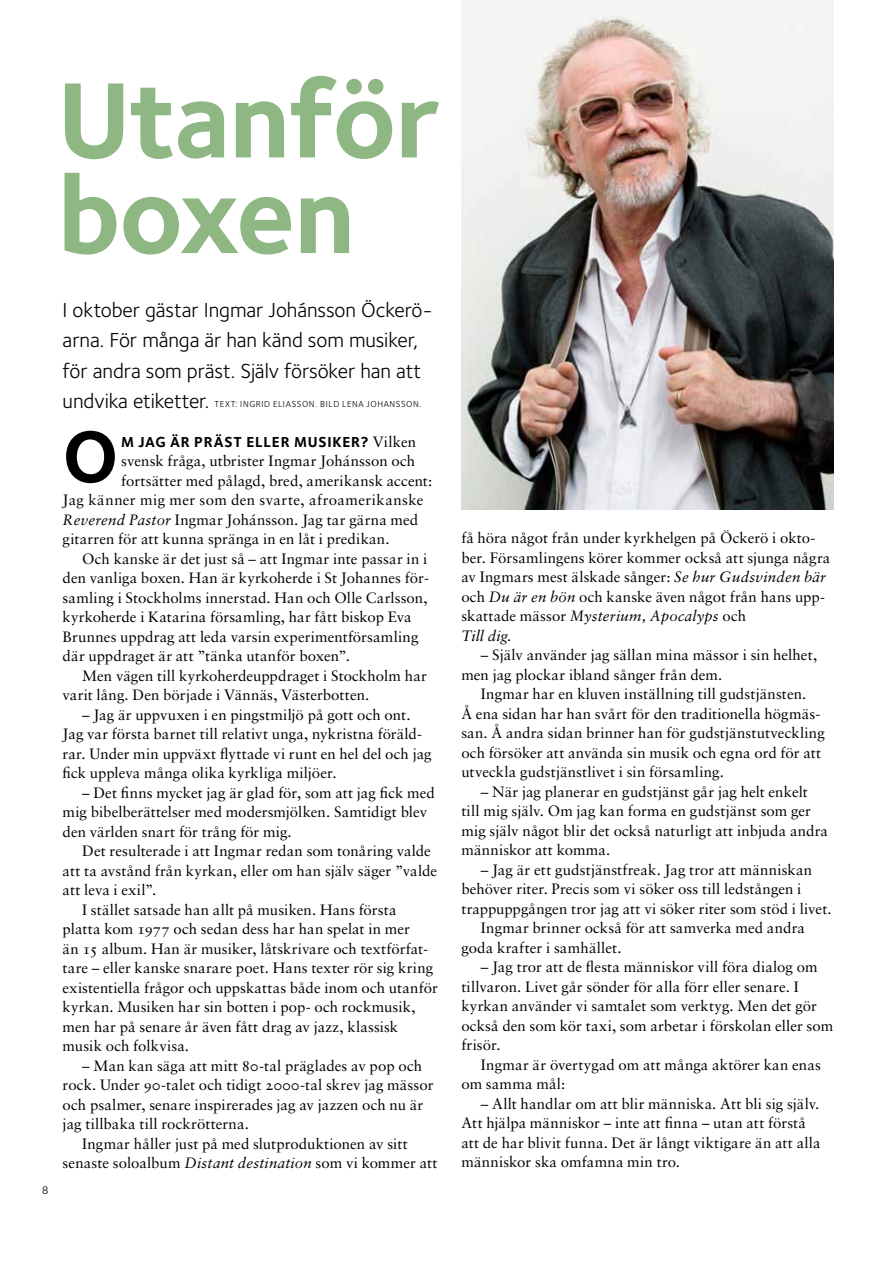
<style>
.page{position:relative;width:893px;height:1263px;background:#fff}
.page>*{position:absolute;margin:0;border:0;box-sizing:border-box;transform-origin:0 0}
.t1{font:700 110.85px/95.6px "Foundry Sterling";letter-spacing:-.025em;color:#8eb784}
.t2{font:75px "Foundry Sterling Bold OSF";color:#000}
.t3{font:21px/30px "Foundry Sterling Book OSF";letter-spacing:-.005em;color:#000}
.t4{font:15px/19.5px "Sabon LT Std";letter-spacing:.005em;color:#000}
.t5{font:15px "Sabon LT Std";letter-spacing:.025em;color:#000}
.t6{font:700 15px "Foundry Sterling";letter-spacing:.06em;color:#000}
.t7{font:12px "Foundry Sterling Book OSF";color:#000}
.t8{font:9px "Foundry Sterling Book OSF";letter-spacing:.07em;color:#000}
.s1{font-family:"Sabon LT Std";font-weight:400}
.s2{font-style:italic}
</style>
<div class="page">
<img style="left:461px;top:0;width:372px;height:510px">
<h1 class="t1" style="left:58px;top:69px;width:384px">UTANFÖR<br>BOXEN</h1>
<p class="t7" style="left:42px;top:1181px;width:8px">8</p>
<h3 class="t3" style="left:63px;top:295px;width:372px">I oktober gästar I ngmar Johánsson Öckerö&shy;arna. För många är han känd som musiker, för andra som präst. Själv försöker han att undvika etiketter.</h3>
<p class="t8" style="left:214px;top:398px;width:209px">Text: I ngrid Eliasson. Bild Lena Johansson.</p>
<p class="t6" style="left:121px;top:431px;width:296px">M JAG ÄR PRÄST ELLER MUSIKER? <span class="s1">Vilken</span></p>
<p class="t4" style="left:121px;top:451px;width:295px">svensk fråga, utbrister Ingmar Johánsson och</p>
<p class="t4" style="left:121px;top:470px;width:313px">fortsätter med pålagd, bred, amerikansk accent:</p>
<p class="t5" style="left:63px;top:491px;width:362px">Jag känner mig mer som den svarte, afroamerikanske</p>
<p class="t4" style="left:63px;top:509px;width:357px"><span class="s2">Reverend Pastor</span> Ingmar Johánsson. Jag tar gärna med</p>
<p class="t4" style="left:63px;top:529px;width:328px">gitarren för att kunna spränga in en låt i predikan.</p>
<p class="t4" style="left:82px;top:548px;width:347px">Och kanske är det just så – att Ingmar inte passar in i</p>
<p class="t4" style="left:63px;top:568px;width:368px">den vanliga boxen. Han är kyrkoherde i St Johannes för-</p>
<p class="t4" style="left:63px;top:587px;width:367px">samling i Stockholms innerstad. Han och Olle Carlsson,</p>
<p class="t4" style="left:63px;top:607px;width:351px">kyrkoherde i Katarina församling, har fått biskop Eva</p>
<p class="t4" style="left:63px;top:626px;width:357px">Brunnes uppdrag att leda varsin experimentförsamling</p>
<p class="t4" style="left:63px;top:646px;width:289px">där uppdraget är att ”tänka utanför boxen”.</p>
<p class="t4" style="left:82px;top:665px;width:346px">Men vägen till kyrkoherdeuppdraget i Stockholm har</p>
<p class="t4" style="left:63px;top:685px;width:308px">varit lång. Den började i Vännäs, Västerbotten.</p>
<p class="t4" style="left:63px;top:704px;width:371px;text-indent:20px">– Jag är uppvuxen i en pingstmiljö på gott och ont.<br>Jag var första barnet till relativt unga, nykristna föräld&shy;rar. Under min uppväxt flyttade vi runt en hel del och jag fick uppleva många olika kyrkliga miljöer.</p>
<p class="t4" style="left:63px;top:782px;width:374px;text-indent:20px">– Det finns mycket jag är glad för, som att jag fick med mig bibelberättelser med modersmjölken. Samtidigt blev den världen snart för trång för mig.</p>
<p class="t4" style="left:82px;top:841px;width:350px">Det resulterade i att Ingmar redan som tonåring valde</p>
<p class="t4" style="left:63px;top:860px;width:376px">att ta avstånd från kyrkan, eller om han själv säger ”valde</p>
<p class="t4" style="left:63px;top:880px;width:95px">att leva i exil”.</p>
<p class="t4" style="left:82px;top:899px;width:316px">I stället satsade han allt på musiken. Hans första</p>
<p class="t4" style="left:63px;top:919px;width:349px">platta kom 1977 och sedan dess har han spelat in mer</p>
<p class="t4" style="left:63px;top:938px;width:367px">än 15 album. Han är musiker, låtskrivare och textförfat-</p>
<p class="t4" style="left:63px;top:958px;width:372px">tare – eller kanske snarare poet. Hans texter rör sig kring</p>
<p class="t4" style="left:63px;top:977px;width:377px">existentiella frågor och uppskattas både inom och utanför</p>
<p class="t4" style="left:63px;top:997px;width:354px">kyrkan. Musiken har sin botten i pop- och rockmusik,</p>
<p class="t4" style="left:63px;top:1016px;width:337px">men har på senare år även fått drag av jazz, klassisk</p>
<p class="t4" style="left:63px;top:1036px;width:128px">musik och folkvisa.</p>
<p class="t4" style="left:82px;top:1055px;width:341px">– Man kan säga att mitt 80-tal präglades av pop och</p>
<p class="t4" style="left:63px;top:1075px;width:372px">rock. Under 90-talet och tidigt 2000-tal skrev jag mässor</p>
<p class="t4" style="left:63px;top:1094px;width:362px">och psalmer, senare inspirerades jag av jazzen och nu är</p>
<p class="t4" style="left:63px;top:1114px;width:188px">jag tillbaka till rockrötterna.</p>
<p class="t4" style="left:82px;top:1133px;width:327px">Ingmar håller just på med slutproduktionen av sitt</p>
<p class="t4" style="left:63px;top:1153px;width:376px">senaste soloalbum <span class="s2">Distant destination</span> som vi kommer att</p>
<h2 class="t2" style="left:63px;top:404px;width:50px">O</h2>
<p class="t4" style="left:461px;top:528px;width:370px">få höra något från under kyrkhelgen på Öckerö i okto&shy;ber. Församlingens körer kommer också att sjunga några av Ingmars mest älskade sånger: <span class="s2">Se hur Gudsvinden bär </span>och <span class="s2">Du är en bön</span> och kanske även något från hans upp&shy;skattade mässor <span class="s2">Mysterium, Apocalyps</span> och<br><span class="s2">Till dig</span>.</p>
<p class="t4" style="left:461px;top:645px;width:357px;text-indent:19px">– Själv använder jag sällan mina mässor i sin helhet, men jag plockar ibland sånger från dem.</p>
<p class="t4" style="left:461px;top:684px;width:365px;text-indent:19px">Ingmar har en kluven inställning till gudstjänsten.<br>Å ena sidan har han svårt för den traditionella högmäs&shy;san. Å andra sidan brinner han för gudstjänstutveckling och försöker att använda sin musik och egna ord för att utveckla gudstjänstlivet i sin församling.</p>
<p class="t4" style="left:461px;top:782px;width:368px;text-indent:19px">– När jag planerar en gudstjänst går jag helt enkelt till mig själv. Om jag kan forma en gudstjänst som ger mig själv något blir det också naturligt att inbjuda andra människor att komma.</p>
<p class="t4" style="left:481px;top:860px;width:333px">– Jag är ett gudstjänstfreak. Jag tror att människan</p>
<p class="t4" style="left:461px;top:879px;width:342px">behöver riter. Precis som vi söker oss till ledstången i</p>
<p class="t4" style="left:461px;top:899px;width:372px">trappuppgången tror jag att vi söker riter som stöd i livet.</p>
<p class="t4" style="left:481px;top:918px;width:326px">Ingmar brinner också för att samverka med andra</p>
<p class="t4" style="left:461px;top:938px;width:162px">goda krafter i samhället.</p>
<p class="t4" style="left:461px;top:957px;width:373px;text-indent:19px">– Jag tror att de flesta människor vill föra dialog om tillvaron. Livet går sönder för alla förr eller senare. I kyrkan använder vi samtalet som verktyg. Men det gör också den som kör taxi, som arbetar i förskolan eller som frisör.</p>
<p class="t4" style="left:461px;top:1055px;width:361px;text-indent:19px">Ingmar är övertygad om att många aktörer kan enas om samma mål:</p>
<p class="t4" style="left:461px;top:1094px;width:361px;text-indent:19px">– Allt handlar om att blir människa. Att bli sig själv.<br>Att hjälpa människor – inte att finna – utan att förstå att de har blivit funna. Det är långt viktigare än att alla människor ska omfamna min tro.</p>
</div>
